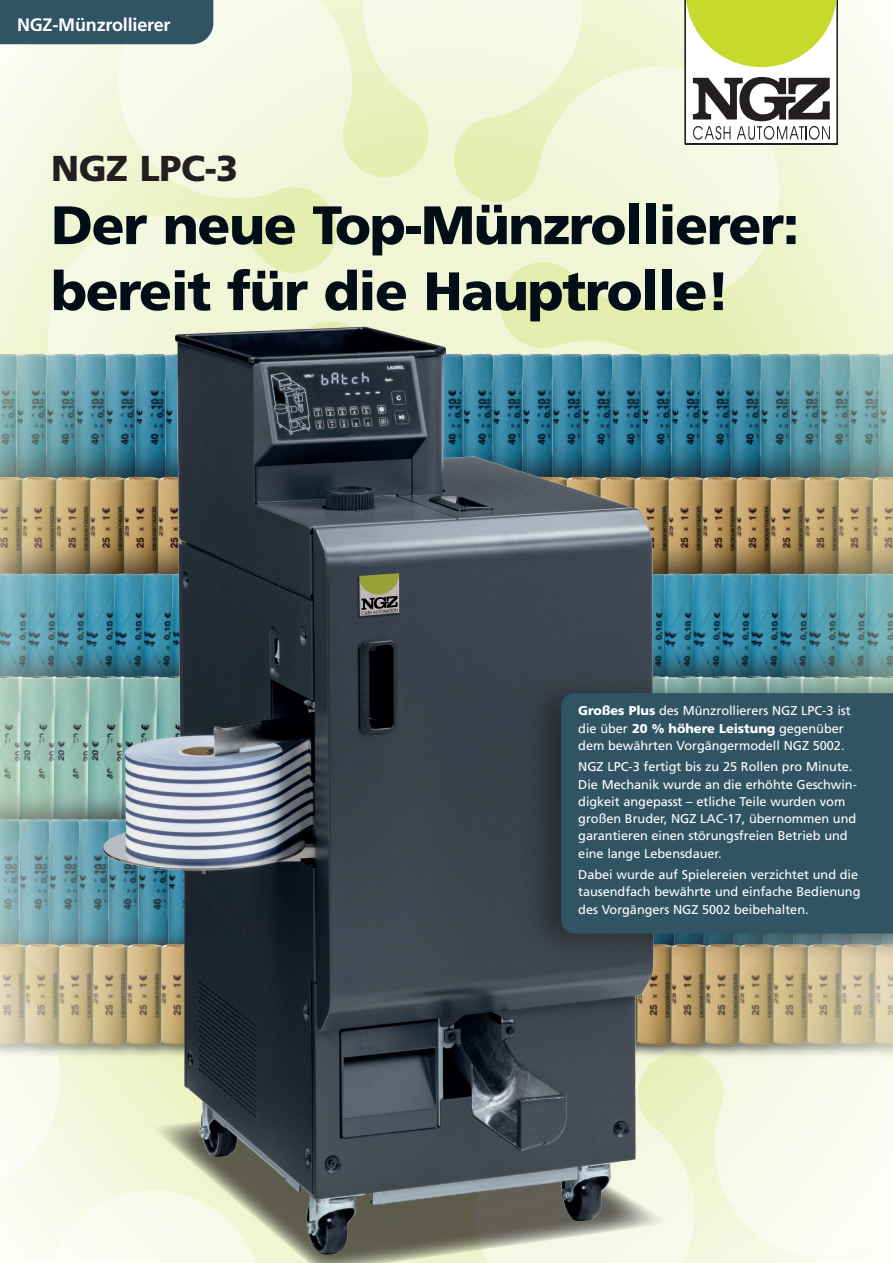
<style>
.page{position:relative;width:893px;height:1263px;background:#fff}
.page>*{position:absolute;margin:0;border:0;box-sizing:border-box;transform-origin:0 0}
.t1{font:900 54px/66px "Frutiger";letter-spacing:-.025em;color:#010e18}
.t2{font:900 36px "Frutiger";letter-spacing:-.01em;color:#231f20}
.t3{font:700 18px "Frutiger";letter-spacing:-.01em;color:#fff}
.t4{font:12.75px/17.2px "Frutiger";letter-spacing:-.005em;color:#fff}
.s1{font-weight:900}
</style>
<div class="page">
<svg style="left:779px;top:0;width:114px;height:354px;background:#f3f6db"></svg>
<svg style="left:0;top:1199px;width:99px;height:64px"></svg>
<svg style="left:0;top:1060px;width:99px;height:139px;fill:#f8faeb"></svg>
<svg style="left:667px;top:1060px;width:226px;height:203px;fill:#f8faeb"></svg>
<svg style="left:213px;top:0;width:566px;height:354px;background:#f0f4d2"></svg>
<img style="left:0;top:406px;width:16px;height:34px">
<img style="left:16px;top:406px;width:30px;height:34px">
<img style="left:46px;top:406px;width:29px;height:34px">
<img style="left:75px;top:406px;width:24px;height:34px">
<img style="left:667px;top:354px;width:4px;height:86px">
<img style="left:671px;top:354px;width:29px;height:86px">
<img style="left:700px;top:354px;width:30px;height:86px">
<img style="left:730px;top:354px;width:30px;height:86px">
<img style="left:760px;top:354px;width:30px;height:86px">
<img style="left:790px;top:354px;width:30px;height:86px">
<img style="left:820px;top:354px;width:29px;height:86px">
<img style="left:849px;top:354px;width:30px;height:86px">
<img style="left:879px;top:354px;width:14px;height:86px">
<div style="left:0;top:440px;width:893px;height:157px;background:#231f20;opacity:.75"></div>
<img style="left:0;top:477px;width:22px;height:60px">
<img style="left:22px;top:477px;width:34px;height:60px">
<img style="left:56px;top:477px;width:34px;height:60px">
<img style="left:90px;top:477px;width:9px;height:60px">
<img style="left:668px;top:477px;width:34px;height:60px">
<img style="left:702px;top:477px;width:34px;height:60px">
<img style="left:736px;top:477px;width:34px;height:60px">
<img style="left:770px;top:477px;width:34px;height:60px">
<img style="left:804px;top:477px;width:34px;height:60px">
<img style="left:838px;top:477px;width:34px;height:60px">
<img style="left:872px;top:477px;width:21px;height:60px">
<div style="left:0;top:537px;width:893px;height:184px;background:#231f20;opacity:.75"></div>
<img style="left:0;top:574px;width:27px;height:66px">
<img style="left:27px;top:574px;width:29px;height:66px">
<img style="left:56px;top:574px;width:29px;height:66px">
<img style="left:85px;top:574px;width:14px;height:66px">
<img style="left:667px;top:574px;width:25px;height:66px">
<img style="left:692px;top:574px;width:29px;height:66px">
<img style="left:721px;top:574px;width:29px;height:66px">
<img style="left:750px;top:574px;width:29px;height:66px">
<img style="left:779px;top:574px;width:29px;height:66px">
<img style="left:808px;top:574px;width:28px;height:66px">
<img style="left:836px;top:574px;width:29px;height:66px">
<img style="left:865px;top:574px;width:28px;height:66px">
<div style="left:0;top:640px;width:893px;height:210px;background:#231f20;opacity:.75"></div>
<img style="left:0;top:676px;width:19px;height:116px">
<img style="left:19px;top:676px;width:34px;height:116px">
<img style="left:53px;top:676px;width:34px;height:116px">
<img style="left:87px;top:676px;width:12px;height:116px">
<img style="left:0;top:819px;width:19px;height:109px">
<img style="left:19px;top:819px;width:29px;height:109px">
<img style="left:48px;top:819px;width:30px;height:109px">
<img style="left:78px;top:819px;width:21px;height:109px">
<div style="left:0;top:928px;width:893px;height:132px;background:#231f20;opacity:.75"></div>
<img style="left:0;top:944px;width:25px;height:101px">
<img style="left:25px;top:944px;width:34px;height:101px">
<img style="left:59px;top:944px;width:34px;height:101px">
<img style="left:93px;top:944px;width:6px;height:101px">
<img style="left:667px;top:961px;width:4px;height:84px">
<img style="left:671px;top:961px;width:34px;height:84px">
<img style="left:705px;top:961px;width:34px;height:84px">
<img style="left:739px;top:961px;width:34px;height:84px">
<img style="left:773px;top:961px;width:34px;height:84px">
<img style="left:807px;top:961px;width:34px;height:84px">
<img style="left:841px;top:961px;width:34px;height:84px">
<img style="left:875px;top:961px;width:18px;height:84px">
<svg style="left:0;top:0;width:213px;height:406px;background:#d4decd"></svg>
<svg style="left:685px;top:0;width:153px;height:144px"></svg>
<img style="left:99px;top:319px;width:568px;height:944px">
<div style="left:521px;top:673px;width:372px;height:288px;background:#231f20;opacity:.63"></div>
<div style="left:561px;top:693px;width:332px;height:240px;background:#315465"></div>
<h3 class="t3" style="left:17px;top:14px;width:155px">NGZ-Münzrollierer</h3>
<h2 class="t2" style="left:51px;top:147px;width:189px">NGZ LPC-3</h2>
<h1 class="t1" style="left:51px;top:191px;width:750px">Der neue Top-Münzrollierer: bereit für die Hauptrolle!</h1>
<p class="t4" style="left:578px;top:702px;width:274px"><span class="s1">Großes Plus</span> des Münzrollierers NGZ LPC-3 ist die über <span class="s1">20 % höhere Leistung</span> gegenüber dem bewährten Vorgängermodell NGZ 5002.</p>
<p class="t4" style="left:578px;top:758px;width:280px">NGZ LPC-3 fertigt bis zu 25 Rollen pro Minute.<br>Die Mechanik wurde an die erhöhte Geschwin&shy;digkeit angepasst – etliche Teile wurden vom großen Bruder, NGZ LAC-17, übernommen und garantieren einen störungsfreien Betrieb und eine lange Lebensdauer.</p>
<p class="t4" style="left:578px;top:866px;width:284px">Dabei wurde auf Spielereien verzichtet und die tausendfach bewährte und einfache Bedienung des Vorgängers NGZ 5002 beibehalten.</p>
</div>
